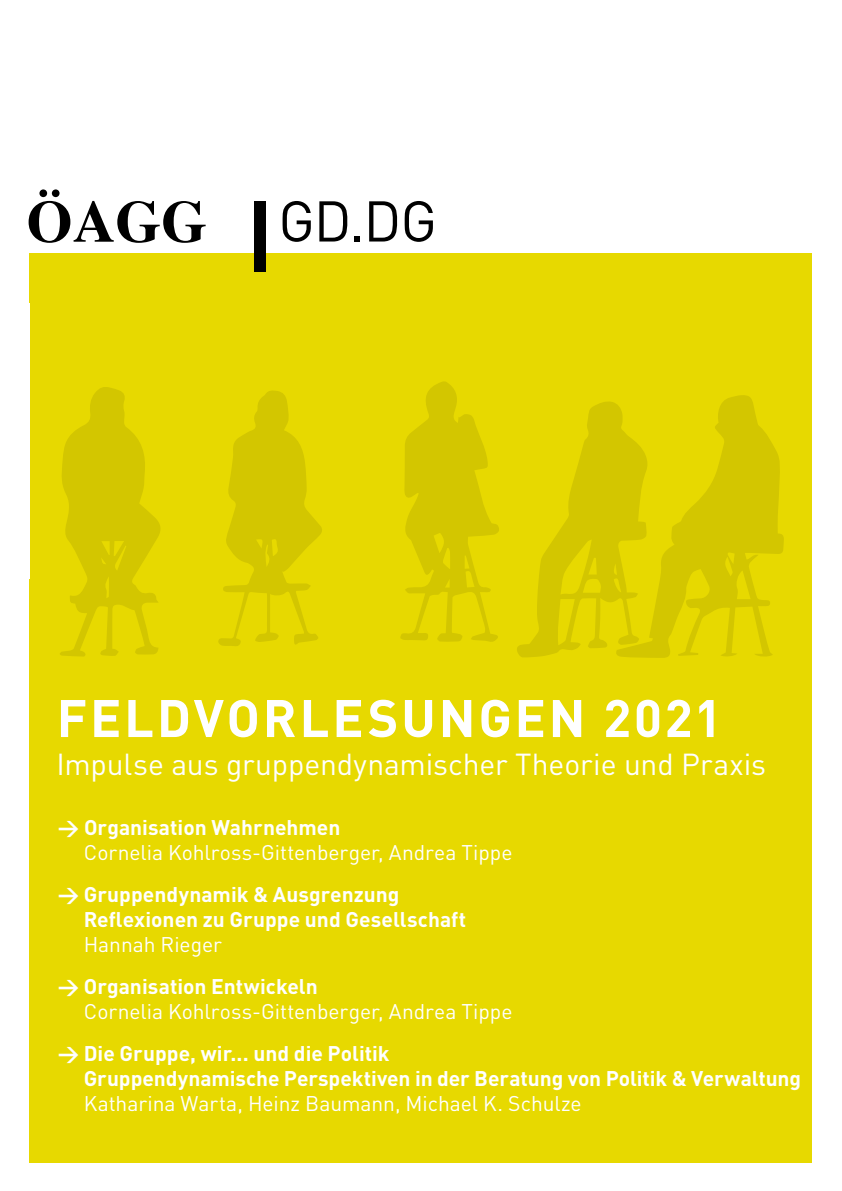
<style>
.page{position:relative;width:842px;height:1191px;background:#fff}
.page>*{position:absolute;margin:0;border:0;box-sizing:border-box;transform-origin:0 0}
.t1{font:56.4px "DIN Pro";color:#000}
.t2{font:700 52px "DIN Pro";letter-spacing:.05em;color:#fff}
.t3{font:30px "DIN Pro";letter-spacing:-.005em;color:#fff}
.t4{font:700 21px/25px "DIN Pro";color:#fff}
.t5{font:21px "DIN Pro";color:#fff}
</style>
<div class="page">
<div style="left:30px;top:253px;width:782px;height:909px;background:#e7d900"></div>
<svg style="left:29px;top:189px;width:177px;height:54px"></svg>
<div style="left:255px;top:201px;width:11px;height:70px;background:#000"></div>
<svg style="left:637px;top:395px;width:147px;height:263px"></svg>
<svg style="left:60px;top:387px;width:100px;height:269px"></svg>
<svg style="left:517px;top:400px;width:131px;height:257px"></svg>
<svg style="left:400px;top:381px;width:99px;height:261px"></svg>
<svg style="left:218px;top:391px;width:104px;height:255px"></svg>
<h1 class="t1" style="left:278px;top:183px;width:160px">GD.DG</h1>
<h2 class="t2" style="left:57px;top:683px;width:667px">FELDVORLESUNGEN 2021</h2>
<h3 class="t3" style="left:56px;top:743px;width:711px">Impulse aus gruppendynamischer Theorie und Praxis</h3>
<p class="t4" style="left:58px;top:813px;width:284px">→ Organisation Wahrnehmen</p>
<p class="t5" style="left:84px;top:838px;width:430px">Cornelia Kohlross-Gittenberger, Andrea Tippe</p>
<p class="t4" style="left:84px;top:880px;width:384px;text-indent:-26px">→ Gruppendynamik &amp; Ausgrenzung<br>Reflexionen zu Gruppe und Gesellschaft</p>
<p class="t5" style="left:84px;top:930px;width:140px">Hannah Rieger</p>
<p class="t4" style="left:58px;top:972px;width:261px">→ Organisation Entwickeln</p>
<p class="t5" style="left:84px;top:997px;width:430px">Cornelia Kohlross-Gittenberger, Andrea Tippe</p>
<p class="t4" style="left:84px;top:1039px;width:719px;text-indent:-26px">→ Die Gruppe, wir... und die Politik<br>Gruppendynamische Perspektiven in der Beratung von Politik &amp; Verwaltung</p>
<p class="t5" style="left:84px;top:1088px;width:499px">Katharina Warta, Heinz Baumann, Michael K. Schulze</p>
</div>
